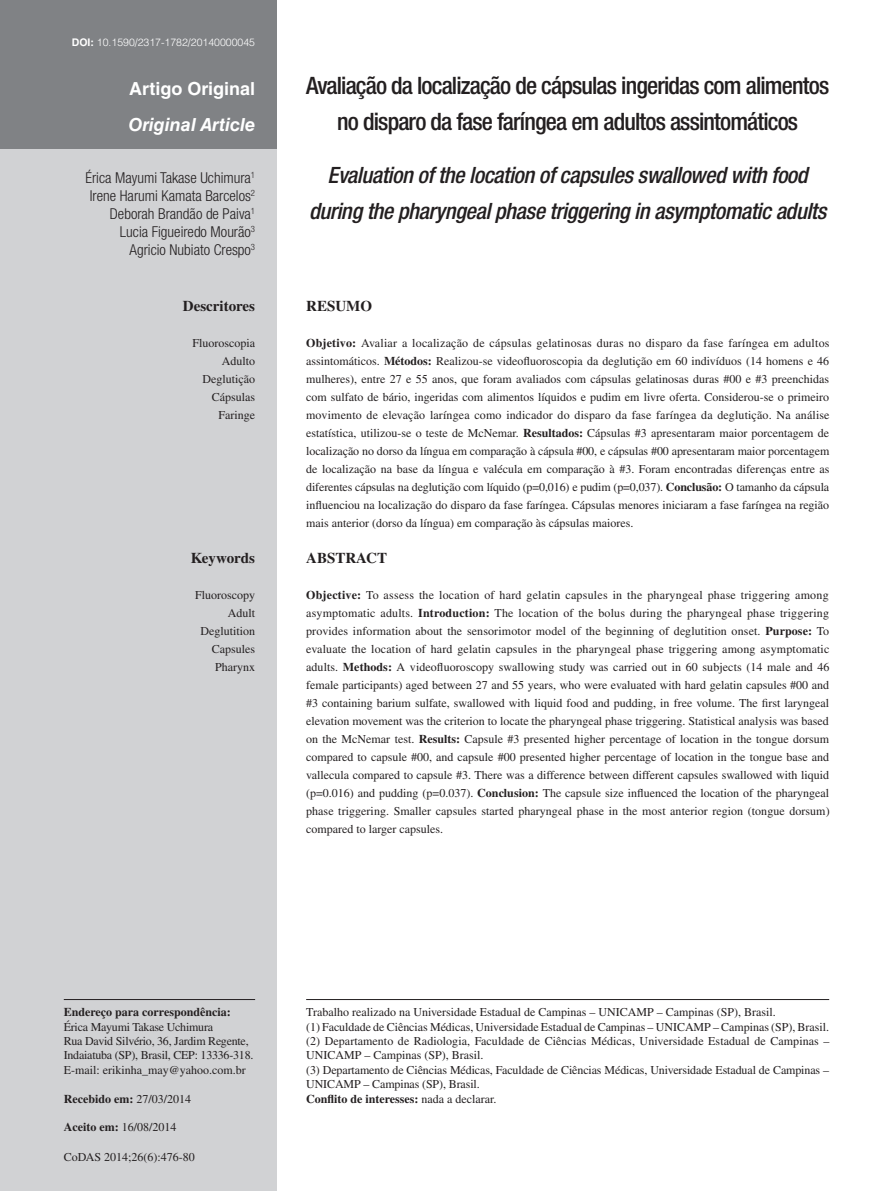
<style>
.page{position:relative;width:893px;height:1191px;background:#fff}
.page>*{position:absolute;margin:0;border:0;box-sizing:border-box;transform-origin:0 0}
._01_0_título_1{font:500 condensed 24px/36px "Helvetica Neue LT Std";letter-spacing:-.035em;color:#231f20;text-align:center}
._01_1_título_2{font:italic 500 condensed 22.5px/36px "Helvetica Neue LT Std";letter-spacing:-.02em;color:#231f20;text-align:center}
.t1{font:italic 700 18px "Helvetica LT Std";color:#fff}
.t2{font:700 18px "Helvetica LT Std";color:#fff}
._02_0_autores{font:300 condensed 15px "Helvetica Neue LT Std";color:#231f20}
._05_1_SUB_1{font:700 15px "Times LT Std";color:#231f20}
._03__1_Titulo_palavr{font:700 15px "Times LT Std";color:#231f20}
._03_0_Resumo{font:12px/18px "Times LT Std";color:#231f20;text-align:justify}
._04_1_Informações{font:12px/14.4px "Times LT Std";letter-spacing:-.005em;color:#231f20}
._04_0_Informações_Pr{font:12px "Times LT Std";color:#231f20}
._04_1_Informações-2{font:700 12px "Times LT Std";color:#231f20}
._03_1_Palavras-chave{font:12px "Times LT Std";color:#231f20}
._03_3_Keywords{font:12px "Times LT Std";color:#231f20}
._04_0_Informações_Pr-2{font:700 12px "Times LT Std";color:#231f20}
._09_0_Cabeçalho{font:12px "Times LT Std";color:#231f20}
._11_0_DOI{font:300 10.5px "Helvetica LT Std";color:#fff}
.s1{font-weight:700}
.s2{font-weight:400}
</style>
<div class="page">
<div style="left:0;top:0;width:276px;height:1191px;background:#d1d2d4"></div>
<div style="left:0;top:0;width:276px;height:149px;background:#808285"></div>
<hr style="left:64px;top:999px;width:191px;height:1px;background:#231f20">
<hr style="left:306px;top:999px;width:523px;height:1px;background:#231f20">
<p class="_11_0_DOI" style="left:72px;top:36px;width:185px"><span class="s1">DOI:</span> 10.1590/2317-1782/20140000045</p>
<h3 class="t2" style="left:129px;top:77px;width:128px">Artigo Original</h3>
<h3 class="t1" style="left:129px;top:113px;width:128px">Original Article</h3>
<p class="_02_0_autores" style="left:85px;top:169px;width:171px">Érica Mayumi Takase Uchimura<sup>1</sup></p>
<p class="_02_0_autores" style="left:90px;top:187px;width:167px">Irene Harumi Kamata Barcelos<sup>2</sup></p>
<p class="_02_0_autores" style="left:110px;top:205px;width:147px">Deborah Brandão de Paiva<sup>1</sup></p>
<p class="_02_0_autores" style="left:120px;top:223px;width:137px">Lucia Figueiredo Mourão<sup>3</sup></p>
<p class="_02_0_autores" style="left:130px;top:241px;width:127px">Agricio Nubiato Crespo<sup>3</sup></p>
<p class="_03__1_Titulo_palavr" style="left:183px;top:297px;width:74px">Descritores</p>
<p class="_03_1_Palavras-chave" style="left:192px;top:336px;width:64px">Fluoroscopia</p>
<p class="_03_1_Palavras-chave" style="left:222px;top:354px;width:35px">Adulto</p>
<p class="_03_1_Palavras-chave" style="left:203px;top:372px;width:54px">Deglutição</p>
<p class="_03_1_Palavras-chave" style="left:212px;top:390px;width:45px">Cápsulas</p>
<p class="_03_1_Palavras-chave" style="left:219px;top:408px;width:38px">Faringe</p>
<p class="_05_1_SUB_1" style="left:191px;top:549px;width:66px">Keywords</p>
<p class="_03_3_Keywords" style="left:195px;top:588px;width:61px">Fluoroscopy</p>
<p class="_03_3_Keywords" style="left:228px;top:606px;width:29px">Adult</p>
<p class="_03_3_Keywords" style="left:201px;top:624px;width:56px">Deglutition</p>
<p class="_03_3_Keywords" style="left:212px;top:642px;width:45px">Capsules</p>
<p class="_03_3_Keywords" style="left:215px;top:660px;width:41px">Pharynx</p>
<p class="_01_0_título_1" style="left:306px;top:67px;width:525px">Avaliação da localização de cápsulas ingeridas com alimentos no disparo da fase faríngea em adultos assintomáticos</p>
<p class="_01_1_título_2" style="left:309px;top:157px;width:519px">Evaluation of the location of capsules swallowed with food during the pharyngeal phase triggering in asymptomatic adults</p>
<p class="_05_1_SUB_1" style="left:306px;top:297px;width:67px">RESUMO</p>
<p class="_03_0_Resumo" style="left:306px;top:333px;width:525px"><span class="s1">Objetivo:</span> Avaliar a localização de cápsulas gelatinosas duras no disparo da fase faríngea em adultos assintomáticos. <span class="s1">Métodos:</span> Realizou-se videofluoroscopia da deglutição em 60 indivíduos (14 homens e 46 mulheres), entre 27 e 55 anos, que foram avaliados com cápsulas gelatinosas duras #00 e #3 preenchidas com sulfato de bário, ingeridas com alimentos líquidos e pudim em livre oferta. Considerou-se o primeiro movimento de elevação laríngea como indicador do disparo da fase faríngea da deglutição. Na análise estatística, utilizou-se o teste de McNemar. <span class="s1">Resultados:</span> Cápsulas #3 apresentaram maior porcentagem de localização no dorso da língua em comparação à cápsula #00, e cápsulas #00 apresentaram maior porcentagem de localização na base da língua e valécula em comparação à #3. Foram encontradas diferenças entre as diferentes cápsulas na deglutição com líquido (p=0,016) e pudim (p=0,037). <span class="s1">Conclusão:</span> O tamanho da cápsula influenciou na localização do disparo da fase faríngea. Cápsulas menores iniciaram a fase faríngea na região mais anterior (dorso da língua) em comparação às cápsulas maiores.</p>
<p class="_05_1_SUB_1" style="left:306px;top:549px;width:82px">ABSTRACT</p>
<p class="_03_0_Resumo" style="left:306px;top:585px;width:525px"><span class="s1">Objective:</span> To assess the location of hard gelatin capsules in the pharyngeal phase triggering among asymptomatic adults. <span class="s1">Introduction:</span> The location of the bolus during the pharyngeal phase triggering provides information about the sensorimotor model of the beginning of deglutition onset. <span class="s1">Purpose:</span> To evaluate the location of hard gelatin capsules in the pharyngeal phase triggering among asymptomatic adults. <span class="s1">Methods:</span> A videofluoroscopy swallowing study was carried out in 60 subjects (14 male and 46 female participants) aged between 27 and 55 years, who were evaluated with hard gelatin capsules #00 and #3 containing barium sulfate, swallowed with liquid food and pudding, in free volume. The first laryngeal elevation movement was the criterion to locate the pharyngeal phase triggering. Statistical analysis was based on the McNemar test. <span class="s1">Results:</span> Capsule #3 presented higher percentage of location in the tongue dorsum compared to capsule #00, and capsule #00 presented higher percentage of location in the tongue base and vallecula compared to capsule #3. There was a difference between different capsules swallowed with liquid (p=0.016) and pudding (p=0.037). <span class="s1">Conclusion:</span> The capsule size influenced the location of the pharyngeal phase triggering. Smaller capsules started pharyngeal phase in the most anterior region (tongue dorsum) compared to larger capsules.</p>
<p class="_04_0_Informações_Pr-2" style="left:64px;top:1005px;width:168px">Endereço para correspondência:</p>
<p class="_04_1_Informações" style="left:64px;top:1019px;width:151px">Érica Mayumi Takase Uchimura</p>
<p class="_04_1_Informações" style="left:64px;top:1033px;width:191px">Rua David Silvério, 36, Jardim Regente,<br>Indaiatuba (SP), Brasil, CEP: 13336-318.</p>
<p class="_04_1_Informações" style="left:64px;top:1062px;width:184px">E-mail: erikinha_may@yahoo.com.br</p>
<p class="_04_1_Informações-2" style="left:64px;top:1091px;width:129px">Recebido em: <span class="s2">27/03/2014</span></p>
<p class="_04_1_Informações" style="left:64px;top:1120px;width:114px"><span class="s1">Aceito em:</span> 16/08/2014</p>
<p class="_09_0_Cabeçalho" style="left:64px;top:1150px;width:133px">CoDAS 2014;26(6):476-80</p>
<p class="_04_0_Informações_Pr" style="left:306px;top:1005px;width:471px">Trabalho realizado na Universidade Estadual de Campinas – UNICAMP – Campinas (SP), Brasil.</p>
<p class="_04_1_Informações" style="left:306px;top:1019px;width:524px">(1) Faculdade de Ciências Médicas, Universidade Estadual de Campinas – UNICAMP – Campinas (SP), Brasil.</p>
<p class="_04_1_Informações" style="left:306px;top:1033px;width:525px">(2) Departamento de Radiologia, Faculdade de Ciências Médicas, Universidade Estadual de Campinas –<br>UNICAMP – Campinas (SP), Brasil.</p>
<p class="_04_1_Informações" style="left:306px;top:1062px;width:525px">(3) Departamento de Ciências Médicas, Faculdade de Ciências Médicas, Universidade Estadual de Campinas –<br>UNICAMP – Campinas (SP), Brasil.</p>
<p class="_04_1_Informações-2" style="left:306px;top:1091px;width:192px">Conflito de interesses: <span class="s2">nada a declarar.</span></p>
</div>
